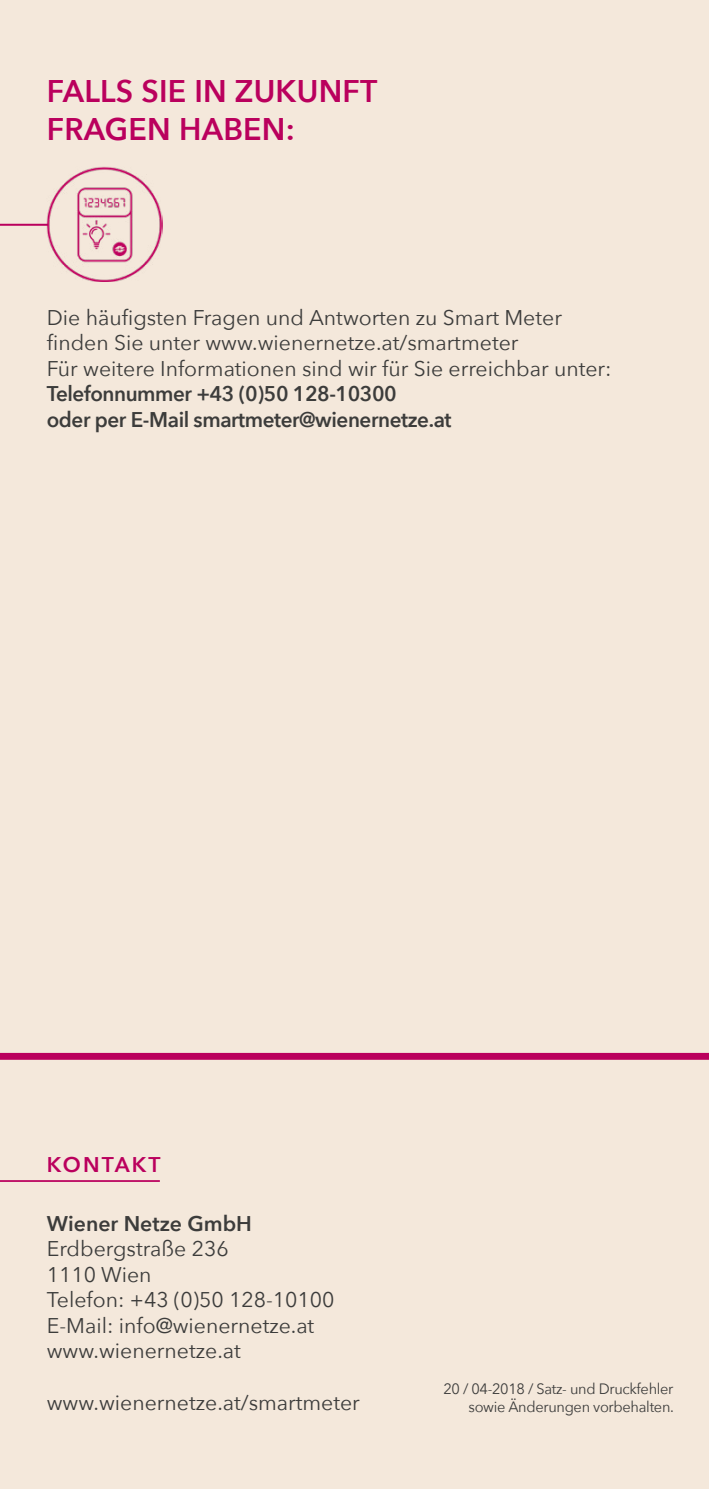
<style>
.page{position:relative;width:709px;height:1489px;background:#fff}
.page>*{position:absolute;margin:0;border:0;box-sizing:border-box;transform-origin:0 0}
.H1_Zwischentitel_12_5{font:600 31.25px "Avenir Next";letter-spacing:.01em;color:#ba005d}
.Fließtext_schwarz_8_5{font:21.25px/25.5px "Avenir Next";color:#3c3c3b}
.Fließtext_schwarz_8_5-2{font:600 21.25px "Avenir Next";letter-spacing:.095em;color:#ba005d}
.Fließtext_schwarz_8_5-3{font:15px/18px "Avenir Next";letter-spacing:-.02em;color:#3c3c3b;text-align:right}
.s1{font-weight:600}
</style>
<div class="page">
<div style="left:0;top:0;width:709px;height:1488px;background:#f4e8db"></div>
<div style="left:0;top:1052px;width:709px;height:7px;background:#ba005d"></div>
<hr style="left:0;top:1180px;width:160px;height:1px;background:#ba005d">
<img style="left:47px;top:167px;width:115px;height:115px">
<hr style="left:0;top:224px;width:48px;height:2px;background:#ba005d">
<h1 class="H1_Zwischentitel_12_5" style="left:47px;top:64px;width:332px">FALLS SIE IN ZUKUNFT</h1>
<h1 class="H1_Zwischentitel_12_5" style="left:47px;top:102px;width:250px">FRAGEN HABEN:</h1>
<p class="Fließtext_schwarz_8_5" style="left:47px;top:304px;width:516px">Die häufigsten Fragen und Antworten zu Smart Meter</p>
<p class="Fließtext_schwarz_8_5" style="left:47px;top:329px;width:566px">finden Sie unter www.wienernetze.at/smartmeter<br>Für weitere Informationen sind wir für Sie erreichbar unter:<br><span class="s1">Telefonnummer +43 (0)50 128-10300<br>oder per E-Mail smartmeter@wienernetze.at</span></p>
<p class="Fließtext_schwarz_8_5-2" style="left:47px;top:1146px;width:115px">KONTAKT</p>
<p class="Fließtext_schwarz_8_5" style="left:47px;top:1209px;width:289px"><span class="s1">Wiener Netze GmbH<br></span>Erdbergstraße 236<br>1110 Wien<br>Telefon: +43 (0)50 128-10100<br>E-Mail: info@wienernetze.at www.wienernetze.at</p>
<p class="Fließtext_schwarz_8_5" style="left:47px;top:1388px;width:314px">www.wienernetze.at/smartmeter</p>
<p class="Fließtext_schwarz_8_5-3" style="left:443px;top:1378px;width:232px">20 / 04-2018 / Satz- und Druckfehler sowie Änderungen vorbehalten.</p>
</div>
